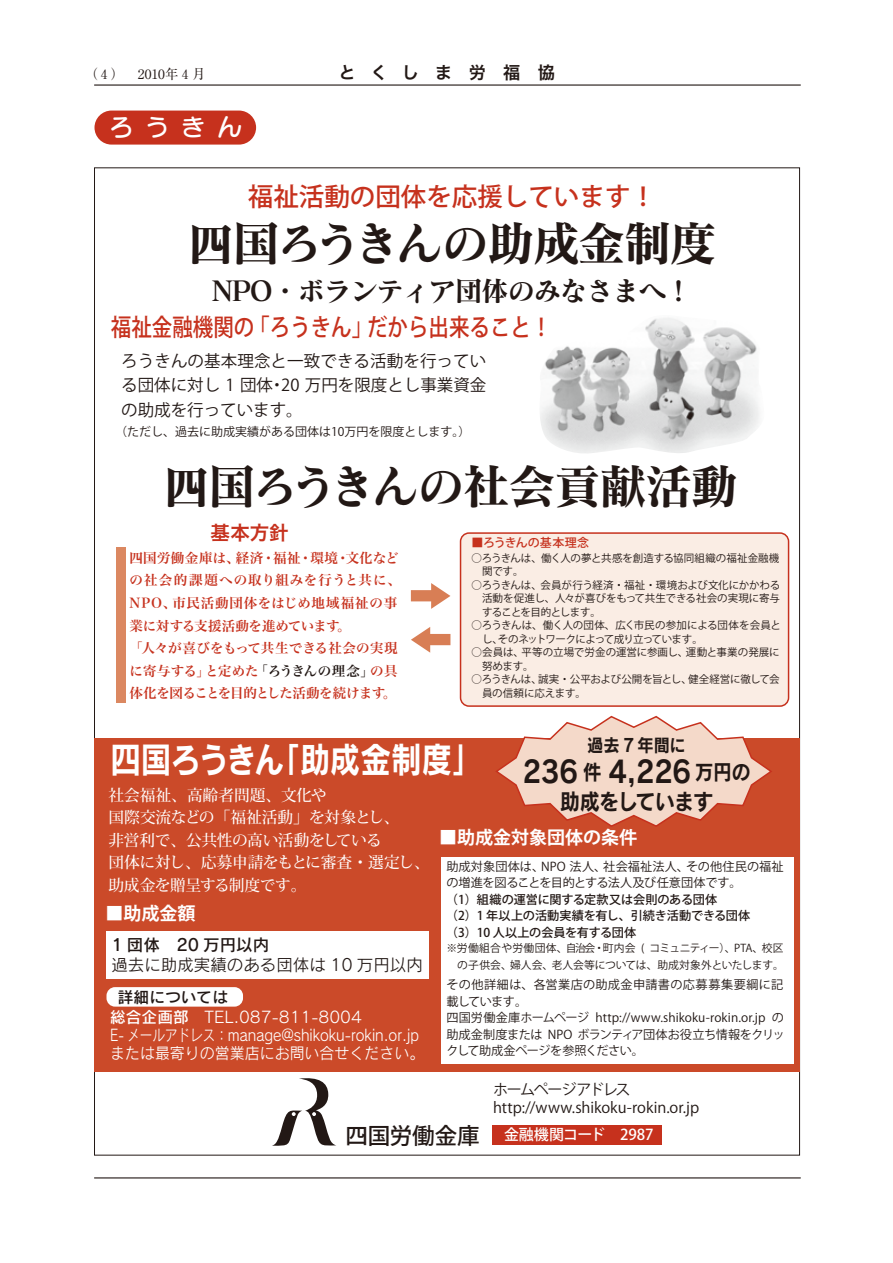
<style>
.page{position:relative;width:893px;height:1263px;background:#fff}
.page>*{position:absolute;margin:0;border:0;box-sizing:border-box;transform-origin:0 0}
.t1{font:48px "Matisse CID B";letter-spacing:-.05em;color:#221815}
.t2{font:35.55px "Rodin CID B";letter-spacing:-.015em;color:#fff;scale:.86 1}
.t3{font:30px "Rodin CID B";letter-spacing:-.01em;color:#221815;scale:.9 1}
.t4{font:27.6px "Matisse CID B";letter-spacing:-.05em;color:#221815}
.t5{font:500 25.5px "Koz Go Pro";color:#c6311d}
.t6{font:500 24px "Koz Go Pro";color:#c6311d;scale:.85 1}
.t7{font:24px "Seurat CID DB";color:#fff}
.t8{font:22.5px "Rodin CID B";letter-spacing:-.06em;color:#221815;scale:.9 1}
.t9{font:500 22.5px "Koz Go Pro";letter-spacing:-.01em;color:#221815}
.t10{font:19.5px "Hira Kaku Pro W6";color:#c6311d}
.t11{font:700 18px "Koz Go Pro";color:#fff}
.t12{font:18px "Rodin CID B";color:#221815;scale:.9 1}
.t13{font:17.25px "Hira Kaku Pro W6";color:#221815}
.t14{font:16.5px/24px "Koz Go Pro";color:#221815;text-align:justify}
.t15{font:16.5px/19.4px "Rodin CID M";color:#221815}
.t16{font:500 15.75px/22.5px "Koz Min Pro";letter-spacing:-.025em;color:#fff}
.t17{font:15.75px/18px "Rodin CID M";color:#fff;scale:.8 1}
.t18{font:15.75px/19.8px "Rodin CID M";color:#fff}
.t19{font:15px/18px "Koz Go Pro";letter-spacing:-.005em;color:#221815}
.t20{font:500 15px "Koz Go Pro";letter-spacing:-.015em;color:#fff}
.t21{font:13.5px/22.5px "Hira Min Pro W6";letter-spacing:.01em;color:#c6311d}
.t22{font:13.5px "Ryumin";color:#221815}
.t23{font:12.15px/16.5px "Koz Go Pro";letter-spacing:.005em;color:#221815}
.t24{font:500 12.15px/16.5px "Koz Go Pro";letter-spacing:-.01em;color:#221815}
.t25{font:12px "Koz Go Pro";color:#221815}
.t26{font:500 12px "Koz Go Pro";letter-spacing:.01em;color:#c6311d}
.t27{font:10.8px/16.5px "Koz Go Pro";letter-spacing:-.005em;color:#221815}
.t28{font:10.5px/13.5px "Koz Go Pro";letter-spacing:-.02em;color:#221815}
.t29{font:10.5px/13.5px "Koz Go Pro";letter-spacing:-.04em;color:#221815}
.t30{font:10.5px/13.5px "Koz Go Pro";color:#221815}
.s1{color:#221815}
.s2{font-size:21px}
.s3{font-weight:400}
.s4{font-family:"Rodin CID DB"}
.s5{font-family:"Rodin CID DB";color:#221815}
</style>
<div class="page">
<div style="left:94px;top:738px;width:706px;height:333px;background:#cb4a29"></div>
<img style="left:540px;top:318px;width:219px;height:135px">
<div style="left:106px;top:931px;width:323px;height:48px;background:#fff"></div>
<div style="left:441px;top:856px;width:353px;height:207px;background:#fff"></div>
<div style="left:106px;top:987px;width:137px;height:20px;background:#fff;border-radius:9px"></div>
<svg style="left:495px;top:715px;width:277px;height:112px"></svg>
<div style="left:460px;top:533px;width:329px;height:173px;background:#faede4;border-radius:9px"></div>
<div style="left:460px;top:532px;width:329px;height:175px;border:2px solid #c6311d;border-radius:9px"></div>
<hr style="left:94px;top:84px;width:706px;height:2px;background:#221815">
<hr style="left:94px;top:1177px;width:706px;height:1px;background:#221815">
<div style="left:94px;top:111px;width:162px;height:34px;background:#c6311d;border-radius:17px"></div>
<svg style="left:272px;top:1078px;width:64px;height:68px"></svg>
<div style="left:492px;top:1125px;width:170px;height:19px;background:#c6311d"></div>
<div style="left:117px;top:547px;width:9px;height:155px;background:#db8861"></div>
<svg style="left:411px;top:583px;width:39px;height:26px"></svg>
<svg style="left:411px;top:627px;width:39px;height:26px"></svg>
<p class="t22" style="left:85px;top:66px;width:122px">（４）　2010年４月</p>
<p class="t7" style="left:109px;top:111px;width:133px">ろうきん</p>
<p class="t13" style="left:339px;top:57px;width:218px">と　く　し　ま　労　福　協</p>
<p class="t5" style="left:248px;top:181px;width:410px">福祉活動の団体を応援しています！</p>
<p class="t1" style="left:187px;top:215px;width:532px">四国ろうきんの助成金制度</p>
<p class="t4" style="left:212px;top:274px;width:482px">NPO・ボランティア団体のみなさまへ！</p>
<p class="t6" style="left:111px;top:312px;width:520px">福祉金融機関の「ろうきん」だから出来ること！</p>
<p class="t14" style="left:121px;top:350px;width:367px">ろうきんの基本理念と一致できる活動を行っている団体に対し 1 団体・20 万円を限度とし事業資金の助成を行っています。</p>
<p class="t25" style="left:115px;top:423px;width:357px">（ただし、過去に助成実績がある団体は10万円を限度とします。）</p>
<p class="t1" style="left:162px;top:457px;width:577px">四国ろうきんの社会貢献活動</p>
<p class="t10" style="left:210px;top:515px;width:80px">基本方針</p>
<p class="t26" style="left:471px;top:534px;width:119px">■ろうきんの基本理念</p>
<p class="t28" style="left:482px;top:551px;width:299px;text-indent:-10px">○ろうきんは、働く人の夢と共感を創造する協同組織の福祉金融機関です。</p>
<p class="t28" style="left:482px;top:578px;width:300px;text-align:justify;text-indent:-10px">○ろうきんは、会員が行う経済・福祉・環境および文化にかかわる活動を促進し、人々が喜びをもって共生できる社会の実現に寄与することを目的とします。</p>
<p class="t29" style="left:482px;top:619px;width:300px;text-indent:-10px">○ろうきんは、働く人の団体、広く市民の参加による団体を会員とし、そのネットワークによって成り立っています。</p>
<p class="t30" style="left:482px;top:646px;width:299px;text-indent:-10px">○会員は、平等の立場で労金の運営に参画し、運動と事業の発展に努めます。</p>
<p class="t28" style="left:482px;top:673px;width:299px;text-indent:-10px">○ろうきんは、誠実・公平および公開を旨とし、健全経営に徹して会員の信頼に応えます。</p>
<p class="t21" style="left:129px;top:546px;width:273px">四国労働金庫は、経済・福祉・環境・文化などの社会的課題への取り組みを行うと共に、<br>NPO、市民活動団体をはじめ地域福祉の事業に対する支援活動を進めています。<br>「人々が喜びをもって共生できる社会の実現に寄与する」と定めた<span class="s1">「ろうきんの理念」</span>の具体化を図ることを目的とした活動を続けます。</p>
<p class="t12" style="left:587px;top:733px;width:111px">過去 7 年間に</p>
<p class="t3" style="left:522px;top:752px;width:255px">236 <span class="s2">件</span> 4,226 <span class="s2">万円の</span></p>
<p class="t8" style="left:560px;top:786px;width:172px">助成をしています</p>
<p class="t2" style="left:110px;top:736px;width:435px">四国ろうきん「助成金制度」</p>
<p class="t16" style="left:109px;top:783px;width:323px">社会福祉、高齢者問題、文化や<br>国際交流などの「福祉活動」を対象とし、<br>非営利で、公共性の高い活動をしている<br>団体に対し、応募申請をもとに審査・選定し、助成金を贈呈する制度です。</p>
<p class="t11" style="left:439px;top:825px;width:199px">■助成金対象団体の条件</p>
<p class="t24" style="left:446px;top:859px;width:339px"><span class="s3">助成対象団体は、NPO 法人、社会福祉法人、その他住民の福祉の増進を図ることを目的とする法人及び任意団体です。<br></span>（1）組織の運営に関する定款又は会則のある団体<br>（2）1 年以上の活動実績を有し、引続き活動できる団体<br>（3）10 人以上の会員を有する団体</p>
<p class="t27" style="left:446px;top:940px;width:339px">※労働組合や労働団体、自治会・町内会 ( コミュニティー）、PTA、校区　の子供会、婦人会、老人会等については、助成対象外といたします。</p>
<p class="t23" style="left:446px;top:977px;width:340px">その他詳細は、各営業店の助成金申請書の応募募集要綱に記載しています。<br>四国労働金庫ホームページ http://www.shikoku-rokin.or.jp の助成金制度または NPO ボランティア団体お役立ち情報をクリックして助成金ページを参照ください。</p>
<p class="t11" style="left:105px;top:902px;width:91px">■助成金額</p>
<p class="t15" style="left:111px;top:935px;width:313px"><span class="s4">1 団体　20 万円以内<br></span>過去に助成実績のある団体は 10 万円以内</p>
<p class="t18" style="left:110px;top:987px;width:253px;text-indent:8px"><span class="s5">詳細については<br></span><span class="s4">総合企画部</span>　TEL.087-811-8004</p>
<p class="t17" style="left:110px;top:1026px;width:394px">E- メールアドレス：manage@shikoku-rokin.or.jpまたは最寄りの営業店にお問い合せください。</p>
<p class="t9" style="left:345px;top:1121px;width:136px">四国労働金庫</p>
<p class="t19" style="left:493px;top:1080px;width:208px">ホームページアドレスhttp://www.shikoku-rokin.or.jp</p>
<p class="t20" style="left:504px;top:1125px;width:151px">金融機関コード　2987</p>
</div>
